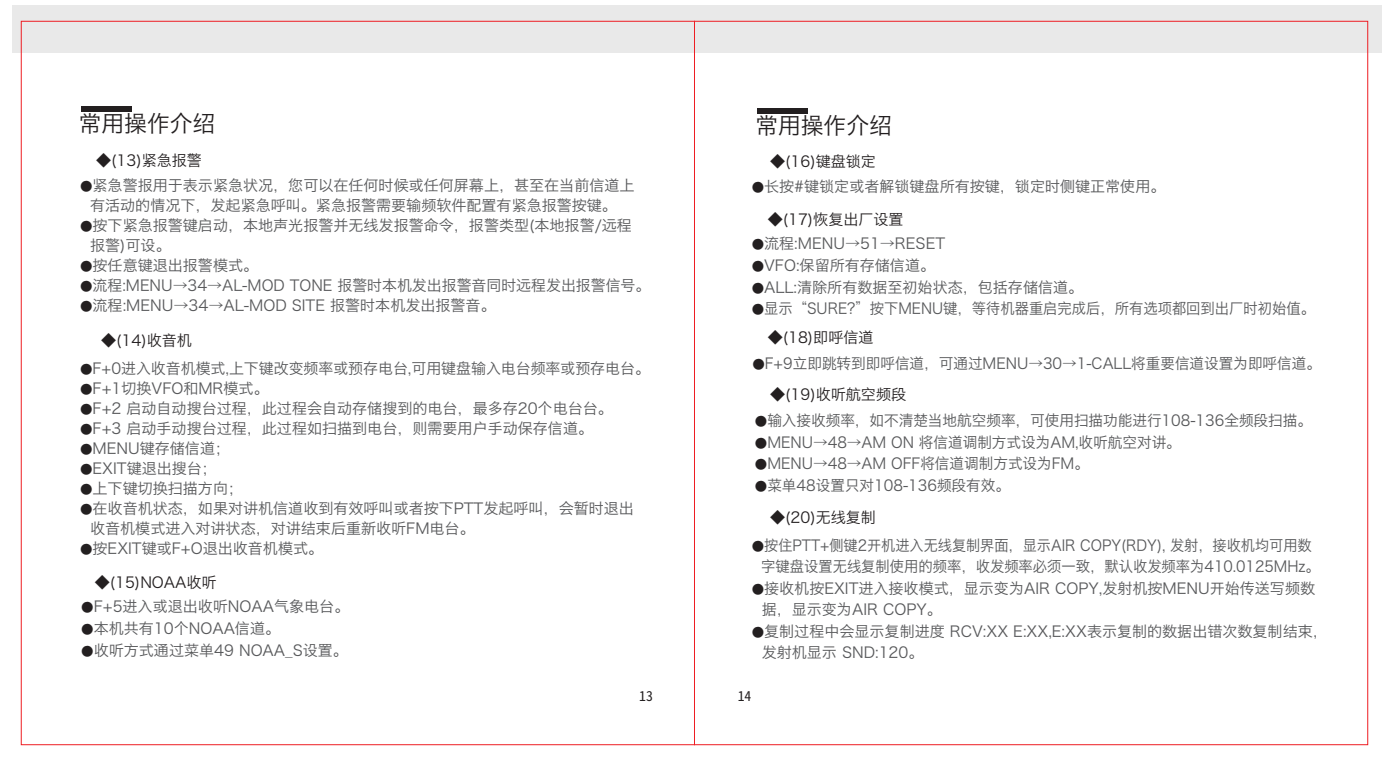
<style>
.page{position:relative;width:1389px;height:766px;background:#fff}
.page>*{position:absolute;margin:0;border:0;box-sizing:border-box;transform-origin:0 0}
.t1{font:22.75px "Hiragino Sans GB W3";color:#231f20}
.t2{font:15px/20px "Hiragino Sans GB W3";color:#57585a}
.t3{font:15px/21.5px "Hiragino Sans GB W3";color:#57585a;scale:.94 1}
.t4{font:15px "Hiragino Sans GB W3";color:#231f20}
.t5{font:15px "Hiragino Sans GB W3";color:#57585a;scale:.95 1}
.t6{font:13.75px "Source Han Sans HWSC";color:#231f20}
.s1{font-size:12.5px;color:#231f20}
</style>
<div class="page">
<div style="left:12px;top:5px;width:1370px;height:48px;background:#e9e9e9"></div>
<div style="left:81px;top:106px;width:51px;height:5px;background:#231f20"></div>
<div style="left:757px;top:108px;width:51px;height:5px;background:#231f20"></div>
<h1 class="t1" style="left:79px;top:110px;width:138px">常用操作介绍</h1>
<p class="t4" style="left:96px;top:151px;width:107px">◆(13)紧急报警</p>
<p class="t2" style="left:80px;top:175px;width:556px;text-align:center"><span class="s1">●</span>紧急警报用于表示紧急状况，您可以在任何时候或任何屏幕上，甚至在当前信道上有活动的情况下，发起紧急呼叫。紧急报警需要输频软件配置有紧急报警按键。</p>
<p class="t2" style="left:90px;top:215px;width:543px;text-indent:-10px"><span class="s1">●</span>按下紧急报警键启动，本地声光报警并无线发报警命令，报警类型(本地报警/远程报警)可设。</p>
<p class="t2" style="left:80px;top:255px;width:180px"><span class="s1">●</span>按任意键退出报警模式。</p>
<p class="t2" style="left:80px;top:275px;width:572px"><span class="s1">●</span>流程:MENU→34→AL-MOD TONE 报警时本机发出报警音同时远程发出报警信号。</p>
<p class="t2" style="left:80px;top:295px;width:417px"><span class="s1">●</span>流程:MENU→34→AL-MOD SITE 报警时本机发出报警音。</p>
<p class="t4" style="left:101px;top:331px;width:92px">◆(14)收音机</p>
<p class="t2" style="left:80px;top:357px;width:571px"><span class="s1">●</span>F+0进入收音机模式,上下键改变频率或预存电台,可用键盘输入电台频率或预存电台。</p>
<p class="t2" style="left:80px;top:377px;width:190px"><span class="s1">●</span>F+1切换VFO和MR模式。</p>
<p class="t2" style="left:80px;top:397px;width:534px"><span class="s1">●</span>F+2 启动自动搜台过程，此过程会自动存储搜到的电台，最多存20个电台台。</p>
<p class="t2" style="left:80px;top:417px;width:515px"><span class="s1">●</span>F+3 启动手动搜台过程，此过程如扫描到电台，则需要用户手动保存信道。</p>
<p class="t2" style="left:80px;top:437px;width:152px"><span class="s1">●</span>MENU键存储信道；</p>
<p class="t2" style="left:80px;top:457px;width:138px"><span class="s1">●</span>EXIT键退出搜台；</p>
<p class="t2" style="left:80px;top:477px;width:165px"><span class="s1">●</span>上下键切换扫描方向；</p>
<p class="t2" style="left:90px;top:497px;width:545px;text-indent:-10px"><span class="s1">●</span>在收音机状态，如果对讲机信道收到有效呼叫或者按下PTT发起呼叫，会暂时退出收音机模式进入对讲状态，对讲结束后重新收听FM电台。</p>
<p class="t2" style="left:80px;top:537px;width:245px"><span class="s1">●</span>按EXIT键或F+O退出收音机模式。</p>
<p class="t4" style="left:95px;top:572px;width:123px">◆(15)NOAA收听</p>
<p class="t2" style="left:81px;top:596px;width:270px"><span class="s1">●</span>F+5进入或退出收听NOAA气象电台。</p>
<p class="t2" style="left:81px;top:618px;width:200px"><span class="s1">●</span>本机共有10个NOAA信道。</p>
<p class="t2" style="left:81px;top:639px;width:268px"><span class="s1">●</span>收听方式通过菜单49 NOAA_S设置。</p>
<h1 class="t1" style="left:755px;top:111px;width:138px">常用操作介绍</h1>
<p class="t4" style="left:770px;top:152px;width:107px">◆(16)键盘锁定</p>
<p class="t2" style="left:752px;top:176px;width:415px"><span class="s1">●</span>长按#键锁定或者解锁键盘所有按键，锁定时侧键正常使用。</p>
<p class="t4" style="left:768px;top:210px;width:137px">◆(17)恢复出厂设置</p>
<p class="t2" style="left:752px;top:233px;width:195px"><span class="s1">●</span>流程:MENU→51→RESET</p>
<p class="t2" style="left:752px;top:255px;width:185px"><span class="s1">●</span>VFO:保留所有存储信道。</p>
<p class="t2" style="left:752px;top:276px;width:333px"><span class="s1">●</span>ALL:清除所有数据至初始状态，包括存储信道。</p>
<p class="t5" style="left:752px;top:299px;width:595px"><span class="s1">●</span>显示“SURE?”按下MENU键，等待机器重启完成后，所有选项都回到出厂时初始值。</p>
<p class="t4" style="left:768px;top:327px;width:107px">◆(18)即呼信道</p>
<p class="t2" style="left:752px;top:352px;width:570px"><span class="s1">●</span>F+9立即跳转到即呼信道，可通过MENU→30→1-CALL将重要信道设置为即呼信道。</p>
<p class="t4" style="left:770px;top:385px;width:137px">◆(19)收听航空频段</p>
<p class="t2" style="left:755px;top:410px;width:559px"><span class="s1">●</span>输入接收频率，如不清楚当地航空频率，可使用扫描功能进行108-136全频段扫描。</p>
<p class="t2" style="left:755px;top:431px;width:428px"><span class="s1">●</span>MENU→48→AM ON 将信道调制方式设为AM,收听航空对讲。</p>
<p class="t2" style="left:755px;top:453px;width:336px"><span class="s1">●</span>MENU→48→AM OFF将信道调制方式设为FM。</p>
<p class="t2" style="left:755px;top:475px;width:257px"><span class="s1">●</span>菜单48设置只对108-136频段有效。</p>
<p class="t4" style="left:770px;top:508px;width:107px">◆(20)无线复制</p>
<p class="t3" style="left:761px;top:533px;width:596px;text-indent:-10px"><span class="s1">●</span>按住PTT+侧键2开机进入无线复制界面，显示AIR COPY(RDY), 发射，接收机均可用数字键盘设置无线复制使用的频率，收发频率必须一致，默认收发频率为410.0125MHz。</p>
<p class="t2" style="left:762px;top:577px;width:555px;line-height:21.5px;text-indent:-10px"><span class="s1">●</span>接收机按EXIT进入接收模式，显示变为AIR COPY,发射机按MENU开始传送写频数据，显示变为AIR COPY。</p>
<p class="t2" style="left:762px;top:620px;width:568px;line-height:21.5px;text-indent:-10px"><span class="s1">●</span>复制过程中会显示复制进度 RCV:XX E:XX,E:XX表示复制的数据出错次数复制结束，发射机显示 SND:120。</p>
<p class="t6" style="left:639px;top:688px;width:15px">13</p>
<p class="t6" style="left:738px;top:688px;width:15px">14</p>
</div>
